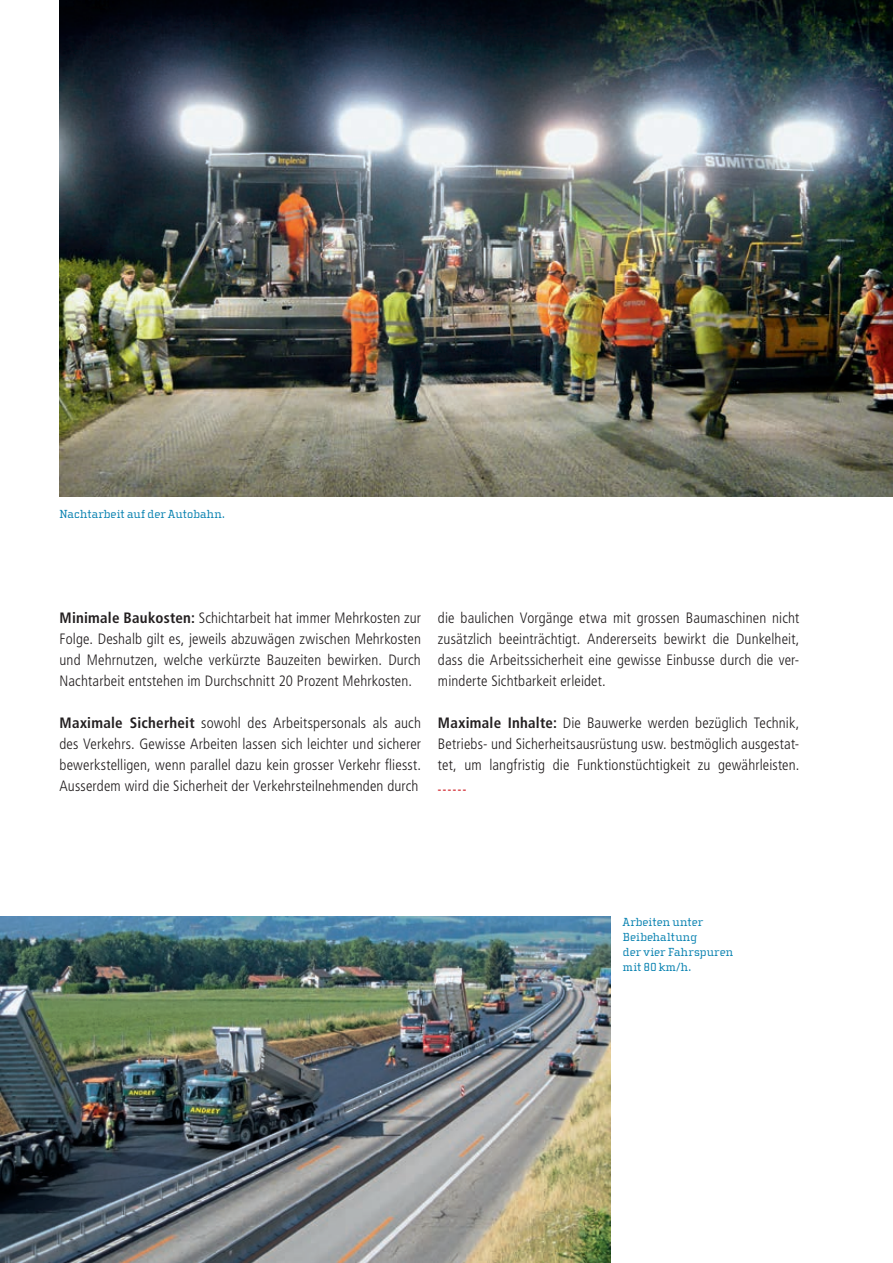
<style>
.page{position:relative;width:893px;height:1263px;background:#fff}
.page>*{position:absolute;margin:0;border:0;box-sizing:border-box;transform-origin:0 0}
.t1{font:300 condensed 15px/21px "Frutiger LT Std";letter-spacing:.01em;color:#231f20;text-align:justify}
.t2{font:12px/15px "Cholla Slab";letter-spacing:.015em;color:#007eae}
.t3{font:700 10.5px "Frutiger LT Std";color:#d1232a}
.s1{font-weight:700}
</style>
<div class="page">
<img style="left:0;top:916px;width:610px;height:347px">
<img style="left:60px;top:0;width:833px;height:496px">
<p class="t2" style="left:60px;top:507px;width:167px">Nachtarbeit auf der Autobahn.</p>
<p class="t1" style="left:60px;top:607px;width:363px"><span class="s1">Minimale Baukosten:</span> Schichtarbeit hat immer Mehrkosten zur Folge. Deshalb gilt es, jeweils abzuwägen zwischen Mehrkosten und Mehrnutzen, welche verkürzte Bauzeiten bewirken. Durch Nachtarbeit entstehen im Durchschnitt 20 Prozent Mehrkosten.</p>
<p class="t1" style="left:60px;top:712px;width:363px"><span class="s1">Maximale Sicherheit</span> sowohl des Arbeitspersonals als auch des Verkehrs. Gewisse Arbeiten lassen sich leichter und sicherer bewerkstelligen, wenn parallel dazu kein grosser Verkehr fliesst.<br>Ausserdem wird die Sicherheit der Verkehrsteilnehmenden durch</p>
<p class="t1" style="left:438px;top:607px;width:363px">die baulichen Vorgänge etwa mit grossen Baumaschinen nicht zusätzlich beeinträchtigt. Andererseits bewirkt die Dunkelheit, dass die Arbeitssicherheit eine gewisse Einbusse durch die ver&shy;minderte Sichtbarkeit erleidet.</p>
<p class="t1" style="left:438px;top:712px;width:363px"><span class="s1">Maximale Inhalte:</span> Die Bauwerke werden bezüglich Technik, Betriebs- und Sicherheitsausrüstung usw. bestmöglich ausgestat&shy;tet, um langfristig die Funktionstüchtigkeit zu gewährleisten.</p>
<p class="t3" style="left:438px;top:783px;width:30px">------</p>
<p class="t2" style="left:623px;top:914px;width:112px">Arbeiten unter<br>Beibehaltung<br>der vier Fahrspuren mit 80 km/h.</p>
</div>
